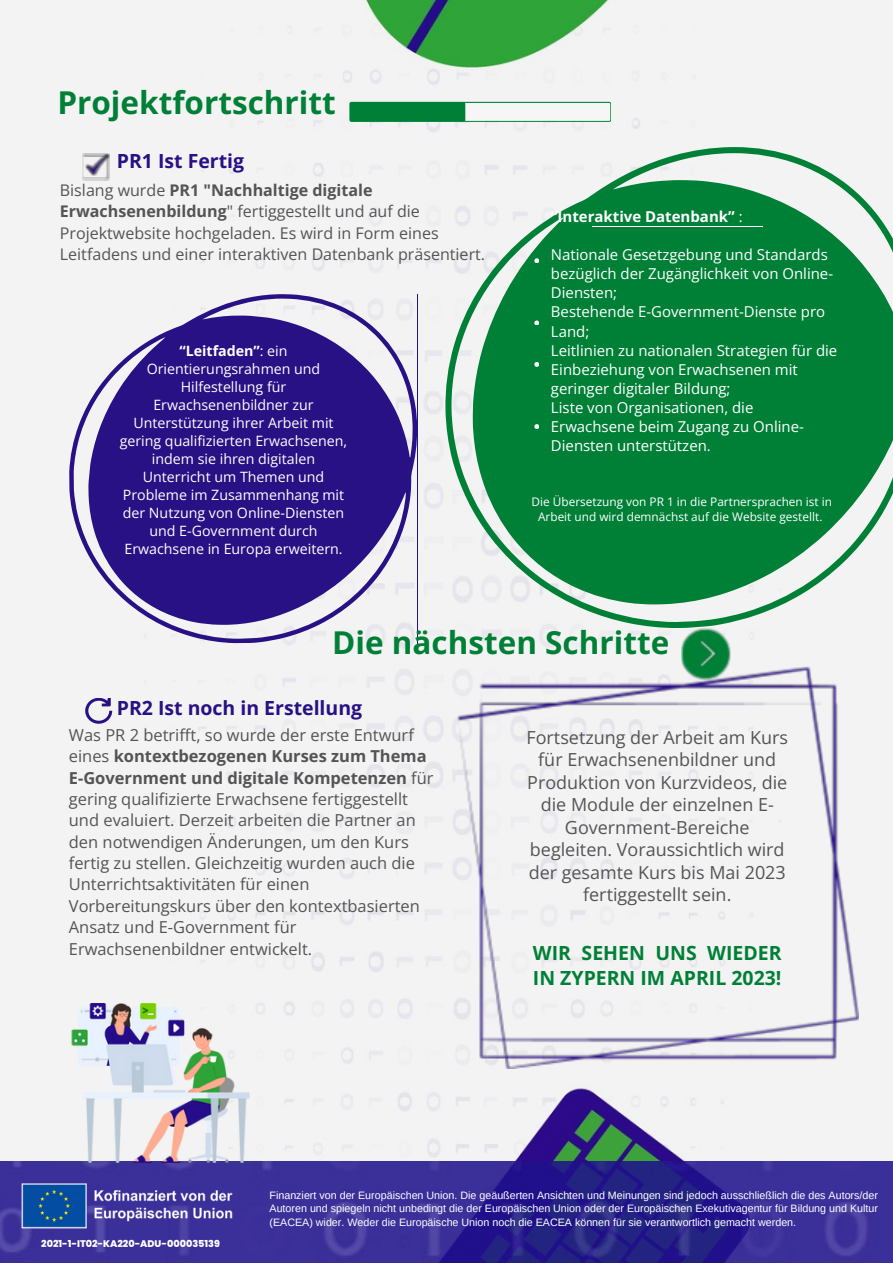
<style>
.page{position:relative;width:893px;height:1264px;background:#fff}
.page>*{position:absolute;margin:0;border:0;box-sizing:border-box;transform-origin:0 0}
.t1{font:700 31.5px "Open Sans";color:#008037}
.t2{font:700 19.5px/25.8px "Open Sans";color:#008037}
.t3{font:700 19.5px "Open Sans";color:#281085}
.t4{font:18px/22.5px "Open Sans";color:#545454;text-align:center}
.t5{font:16.5px/21.3px "Open Sans";color:#545454}
.t6{font:16.05px/21.3px "Open Sans";color:#545454}
.t7{font:15px/19.2px "Open Sans";color:#fff}
.t8{font:700 15px "Open Sans";color:#fff}
.t9{font:14.25px/18px "Open Sans";color:#fff;text-align:center}
.t10{font:11.85px/15.8px "Open Sans";color:#fff;text-align:center}
.t11{font:10.65px/13.5px "Arimo";color:#fff;text-align:justify}
.t12{font:800 9.6px "Poppins";color:#fff}
.s1{font-weight:700}
.s2{font-weight:400}
</style>
<div class="page">
<div style="left:0;top:0;width:892px;height:1161px;background:#f3f3f3"></div>
<img style="left:0;top:1161px;width:892px;height:101px">
<svg style="left:69px;top:294px;width:348px;height:349px;fill:#281085"></svg>
<svg style="left:445px;top:147px;width:447px;height:480px;fill:#008037"></svg>
<svg style="left:472px;top:94px;width:146px;height:35px;fill:#f3f3f3"></svg>
<svg style="left:342px;top:94px;width:130px;height:35px"></svg>
<img style="left:55px;top:1003px;width:215px;height:158px">
<svg style="left:85px;top:697px;width:27px;height:26px"></svg>
<img style="left:86px;top:156px;width:19px;height:20px">
<img style="left:105px;top:158px;width:4px;height:18px">
<img style="left:82px;top:158px;width:2px;height:18px">
<img style="left:86px;top:153px;width:18px;height:3px">
<img style="left:86px;top:177px;width:18px;height:3px">
<svg style="left:104px;top:153px;width:5px;height:5px"></svg>
<svg style="left:82px;top:153px;width:4px;height:5px"></svg>
<svg style="left:104px;top:176px;width:5px;height:4px"></svg>
<svg style="left:82px;top:176px;width:4px;height:4px"></svg>
<svg style="left:534px;top:258px;width:5px;height:5px"></svg>
<svg style="left:534px;top:320px;width:5px;height:5px"></svg>
<svg style="left:534px;top:362px;width:5px;height:5px"></svg>
<svg style="left:534px;top:424px;width:5px;height:5px"></svg>
<hr style="left:592px;top:226px;width:171px;height:1px;background:#fff">
<img style="left:458px;top:666px;width:400px;height:402px">
<img style="left:681px;top:627px;width:49px;height:53px">
<img style="left:699px;top:639px;width:17px;height:28px">
<img style="left:18px;top:1182px;width:224px;height:47px">
<p class="t1" style="left:57px;top:81px;width:280px">Projektfortschritt</p>
<p class="t3" style="left:117px;top:147px;width:129px">PR1 Ist Fertig</p>
<p class="t6" style="left:60px;top:179px;width:427px">Bislang wurde <span class="s1">PR1 "Nachhaltige digitale Erwachsenenbildung</span>" fertiggestellt und auf die Projektwebsite hochgeladen. Es wird in Form eines Leitfadens und einer interaktiven Datenbank präsentiert.</p>
<p class="t9" style="left:147px;top:341px;width:175px"><span class="s1">“Leitfaden”</span>: ein<br>Orientierungsrahmen und<br>Hilfestellung für</p>
<p class="t9" style="left:120px;top:395px;width:229px">Erwachsenenbildner zur<br>Unterstützung ihrer Arbeit mit gering qualifizierten Erwachsenen, indem sie ihren digitalen</p>
<p class="t9" style="left:123px;top:467px;width:223px">Unterricht um Themen und<br>Probleme im Zusammenhang mit der Nutzung von Online-Diensten und E-Government durch<br>Erwachsene in Europa erweitern.</p>
<p class="t8" style="left:551px;top:206px;width:193px">“Interaktive Datenbank” <span class="s2">:</span></p>
<p class="t7" style="left:551px;top:244px;width:284px">Nationale Gesetzgebung und Standards bezüglich der Zugänglichkeit von Online-<br>Diensten;</p>
<p class="t7" style="left:551px;top:302px;width:276px">Bestehende E-Government-Dienste pro<br>Land;</p>
<p class="t7" style="left:551px;top:340px;width:288px">Leitlinien zu nationalen Strategien für die<br>Einbeziehung von Erwachsenen mit geringer digitaler Bildung;</p>
<p class="t7" style="left:551px;top:397px;width:204px">Liste von Organisationen, die</p>
<p class="t7" style="left:551px;top:417px;width:254px">Erwachsene beim Zugang zu Online-<br>Diensten unterstützen.</p>
<p class="t10" style="left:531px;top:493px;width:302px">Die Übersetzung von PR 1 in die Partnersprachen ist in<br>Arbeit und wird demnächst auf die Website gestellt.</p>
<p class="t1" style="left:332px;top:620px;width:338px">Die nächsten Schritte</p>
<p class="t3" style="left:117px;top:694px;width:247px">PR2 Ist noch in Erstellung</p>
<p class="t5" style="left:69px;top:723px;width:366px">Was PR 2 betrifft, so wurde der erste Entwurf eines <span class="s1">kontextbezogenen Kurses zum Thema E-Government und digitale Kompetenzen</span> für gering qualifizierte Erwachsene fertiggestellt und evaluiert. Derzeit arbeiten die Partner an den notwendigen Änderungen, um den Kurs fertig zu stellen. Gleichzeitig wurden auch die Unterrichtsaktivitäten für einen Vorbereitungskurs über den kontextbasierten Ansatz und E-Government für Erwachsenenbildner entwickelt.</p>
<p class="t4" style="left:526px;top:725px;width:263px">Fortsetzung der Arbeit am Kurs für Erwachsenenbildner und<br>Produktion von Kurzvideos, die die Module der einzelnen E-<br>Government-Bereiche</p>
<p class="t4" style="left:528px;top:838px;width:259px">begleiten. Voraussichtlich wird der gesamte Kurs bis Mai 2023 fertiggestellt sein.</p>
<p class="t2" style="left:533px;top:939px;width:250px">WIR SEHEN UNS WIEDER<br>IN ZYPERN IM APRIL 2023!</p>
<p class="t12" style="left:41px;top:1237px;width:180px">2021-1-IT02-KA220-ADU-000035139</p>
<p class="t11" style="left:269px;top:1188px;width:610px">Finanziert von der Europäischen Union. Die geäußerten Ansichten und Meinungen sind jedoch ausschließlich die des Autors/der Autoren und spiegeln nicht unbedingt die der Europäischen Union oder der Europäischen Exekutivagentur für Bildung und Kultur (EACEA) wider. Weder die Europäische Union noch die EACEA können für sie verantwortlich gemacht werden.</p>
</div>
